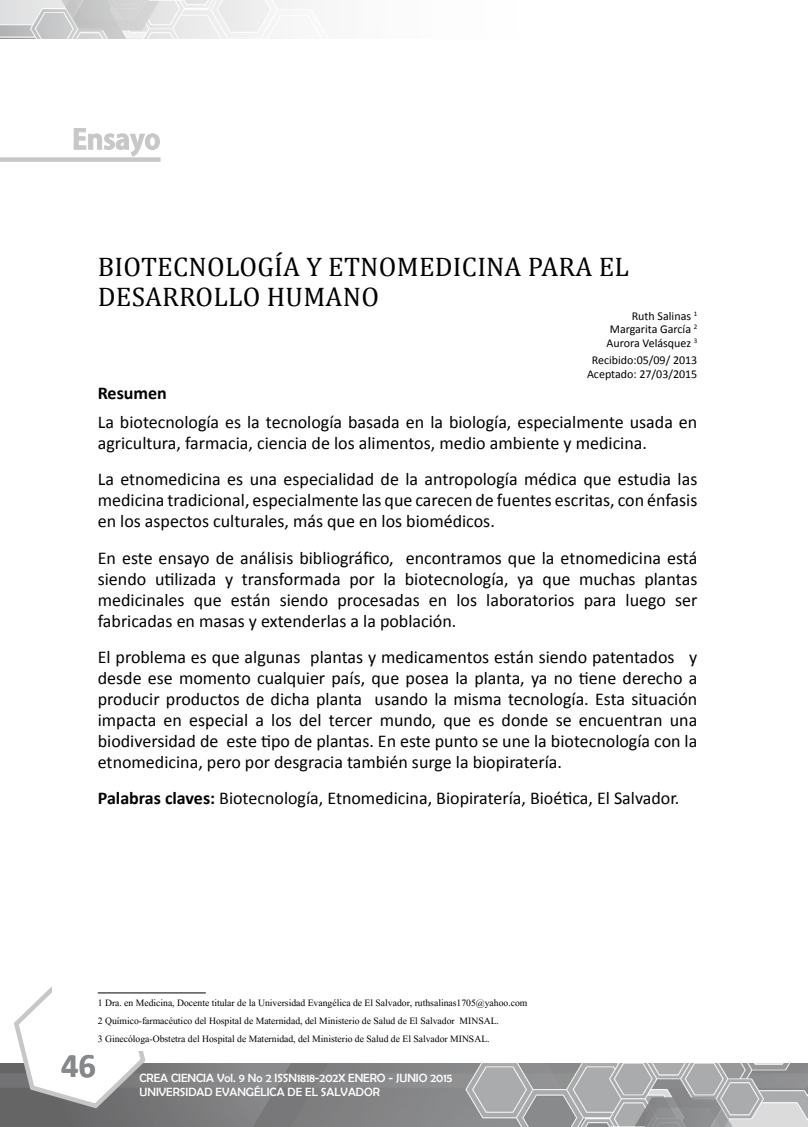
<style>
.page{position:relative;width:808px;height:1127px;background:#fff}
.page>*{position:absolute;margin:0;border:0;box-sizing:border-box;transform-origin:0 0}
.t1{font:700 34.5px "Calibri";color:#87888a}
.t2{font:27px/30px "Cambria";letter-spacing:.01em;color:#000}
.t3{font:700 27px "Koz Go Pro";color:#c6c7c8}
.t4{font:18px/21px "Calibri";color:#000;text-align:justify}
.t5{font:700 18px "Calibri";color:#000}
.t6{font:12px/17.7px "Aparajita";color:#000}
.t7{font:12px/13.5px "Calibri";color:#000;text-align:justify}
.t8{font:12px/13.5px "Berlin Sans FB";color:#fff}
.s1{font-weight:700}
</style>
<div class="page">
<img style="left:0;top:1063px;width:808px;height:64px">
<svg style="left:11px;top:986px;width:137px;height:125px"></svg>
<div style="left:30px;top:1016px;width:98px;height:26px;background:#fff"></div>
<div style="left:52px;top:964px;width:98px;height:87px;background:#fff"></div>
<img style="left:0;top:0;width:306px;height:38px">
<hr style="left:98px;top:992px;width:108px;height:1px;background:#000">
<svg style="left:74px;top:128px;width:86px;height:29px"></svg>
<div style="left:0;top:157px;width:161px;height:5px;background:#c6c7c8"></div>
<h2 class="t3" style="left:72px;top:122px;width:90px">Ensayo</h2>
<h2 class="t2" style="left:98px;top:252px;width:533px">BIOTECNOLOGÍA Y ETNOMEDICINA PARA EL<br>DESARROLLO HUMANO</h2>
<p class="t7" style="left:606px;top:309px;width:92px;text-indent:25px">Ruth Salinas <sup>1<br></sup>Margarita García <sup>2<br></sup>Aurora Velásquez <sup>3</sup></p>
<p class="t7" style="left:587px;top:354px;width:112px;text-align:center">Recibido:05/09/ 2013<br>Aceptado: 27/03/2015</p>
<p class="t5" style="left:98px;top:381px;width:71px">Resumen</p>
<p class="t4" style="left:98px;top:412px;width:601px">La biotecnología es la tecnología basada en la biología, especialmente usada en agricultura, farmacia, ciencia de los alimentos, medio ambiente y medicina.</p>
<p class="t4" style="left:98px;top:469px;width:601px">La etnomedicina es una especialidad de la antropología médica que estudia las medicina tradicional, especialmente las que carecen de fuentes escritas, con énfasis en los aspectos culturales, más que en los biomédicos.</p>
<p class="t4" style="left:98px;top:547px;width:601px">En este ensayo de análisis bibliográfico, encontramos que la etnomedicina está siendo utilizada y transformada por la biotecnología, ya que muchas plantas medicinales que están siendo procesadas en los laboratorios para luego ser fabricadas en masas y extenderlas a la población.</p>
<p class="t4" style="left:98px;top:646px;width:601px">El problema es que algunas plantas y medicamentos están siendo patentados y desde ese momento cualquier país, que posea la planta, ya no tiene derecho a producir productos de dicha planta usando la misma tecnología. Esta situación impacta en especial a los del tercer mundo, que es donde se encuentran una biodiversidad de este tipo de plantas. En este punto se une la biotecnología con la etnomedicina, pero por desgracia también surge la biopiratería.</p>
<p class="t4" style="left:98px;top:787px;width:583px"><span class="s1">Palabras claves:</span> Biotecnología, Etnomedicina, Biopiratería, Bioética, El Salvador.</p>
<p class="t6" style="left:98px;top:995px;width:431px">1 Dra. en Medicina, Docente titular de la Universidad Evangélica de El Salvador, ruthsalinas1705@yahoo.com<br>2 Químico-farmacéutico del Hospital de Maternidad, del Ministerio de Salud de El Salvador MINSAL.<br>3 Ginecóloga-Obstetra del Hospital de Maternidad, del Ministerio de Salud de El Salvador MINSAL.</p>
<h1 class="t1" style="left:61px;top:1043px;width:36px">46</h1>
<p class="t8" style="left:139px;top:1071px;width:315px">CREA CIENCIA Vol. 9 No 2 ISSN1818-202X ENERO - JUNIO 2015<br>UNIVERSIDAD EVANGÉLICA DE EL SALVADOR</p>
</div>
